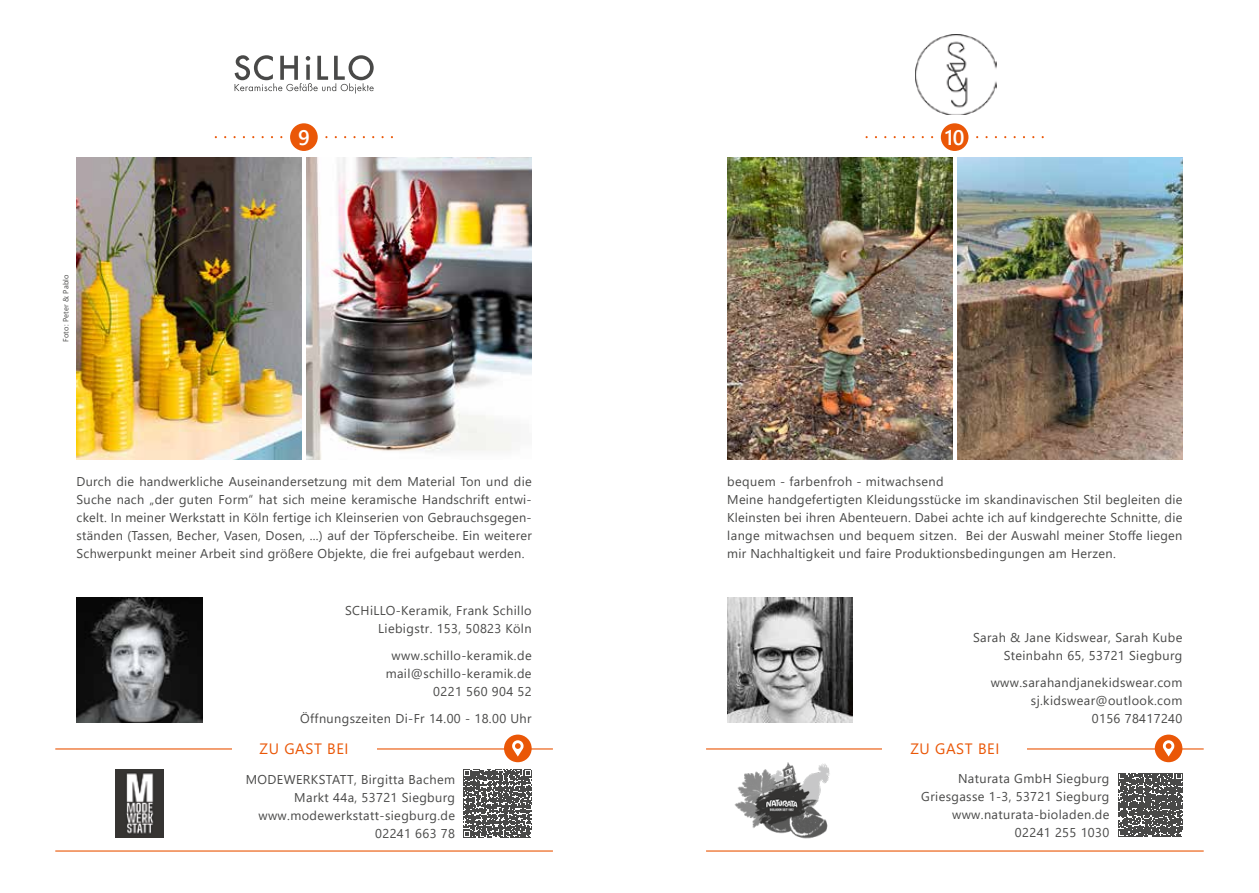
<style>
.page{position:relative;width:1259px;height:893px;background:#fff}
.page>*{position:absolute;margin:0;border:0;box-sizing:border-box;transform-origin:0 0}
.t1{font:600 21px "Segoe UI";color:#fff}
.t2{font:15px "Segoe UI";letter-spacing:.04em;color:#ea5707}
.t3{font:12.75px/18px "Segoe UI";letter-spacing:.03em;color:#494948;text-align:right}
.t4{font:7.5px "Segoe UI";letter-spacing:.03em;color:#494948}
</style>
<div class="page">
<hr style="left:55px;top:850px;width:498px;height:2px;background:#ea5707">
<img style="left:77px;top:597px;width:125px;height:126px">
<div style="left:290px;top:123px;width:28px;height:28px;background:#ea5707;border-radius:50%"></div>
<svg style="left:234px;top:55px;width:140px;height:39px"></svg>
<hr style="left:55px;top:748px;width:498px;height:1px;background:#ea5707">
<div style="left:232px;top:731px;width:144px;height:34px;background:#fff"></div>
<img style="left:115px;top:770px;width:48px;height:68px">
<svg style="left:463px;top:770px;width:69px;height:68px"></svg>
<div style="left:504px;top:735px;width:27px;height:27px;background:#ea5707;border-radius:50%"></div>
<svg style="left:512px;top:740px;width:11px;height:17px"></svg>
<img style="left:77px;top:157px;width:225px;height:302px">
<img style="left:306px;top:157px;width:225px;height:302px">
<div style="left:941px;top:123px;width:27px;height:28px;background:#ea5707;border-radius:50%"></div>
<img style="left:727px;top:597px;width:125px;height:126px">
<hr style="left:706px;top:850px;width:497px;height:2px;background:#ea5707">
<hr style="left:706px;top:748px;width:497px;height:1px;background:#ea5707">
<div style="left:882px;top:731px;width:145px;height:34px;background:#fff"></div>
<img style="left:727px;top:157px;width:225px;height:302px">
<img style="left:957px;top:157px;width:225px;height:302px">
<div style="left:1154px;top:735px;width:28px;height:27px;background:#ea5707;border-radius:50%"></div>
<svg style="left:1163px;top:740px;width:11px;height:17px"></svg>
<svg style="left:1118px;top:773px;width:64px;height:64px"></svg>
<img style="left:734px;top:762px;width:96px;height:77px">
<img style="left:915px;top:34px;width:81px;height:81px">
<p class="t4" style="left:59px;top:342px;width:70px;rotate:-90deg">Foto: Peter &amp; Pablo</p>
<h1 class="t1" style="left:298px;top:118px;width:13px">9</h1>
<p class="t3" style="left:77px;top:471px;width:457px;text-align:justify">Durch die handwerkliche Auseinandersetzung mit dem Material Ton und die Suche nach „der guten Form“ hat sich meine keramische Handschrift entwi&shy;ckelt. In meiner Werkstatt in Köln fertige ich Kleinserien von Gebrauchsgegen&shy;ständen (Tassen, Becher, Vasen, Dosen, ...) auf der Töpferscheibe. Ein weiterer Schwerpunkt meiner Arbeit sind größere Objekte, die frei aufgebaut werden.</p>
<p class="t3" style="left:345px;top:600px;width:188px">SCHiLLO-Keramik, Frank Schillo<br>Liebigstr. 153, 50823 Köln</p>
<p class="t3" style="left:386px;top:645px;width:147px">www.schillo-keramik.de mail@schillo-keramik.de<br>0221 560 904 52</p>
<p class="t3" style="left:300px;top:708px;width:233px">Öffnungszeiten Di-Fr 14.00 - 18.00 Uhr</p>
<p class="t2" style="left:259px;top:734px;width:91px">ZU GAST BEI</p>
<p class="t3" style="left:246px;top:769px;width:211px">MODEWERKSTATT, Birgitta Bachem<br>Markt 44a, 53721 Siegburg www.modewerkstatt-siegburg.de<br>02241 663 78</p>
<h1 class="t1" style="left:945px;top:118px;width:21px">10</h1>
<p class="t3" style="left:727px;top:471px;width:456px;text-align:left">bequem - farbenfroh - mitwachsend<br>Meine handgefertigten Kleidungsstücke im skandinavischen Stil begleiten die Kleinsten bei ihren Abenteuern. Dabei achte ich auf kindgerechte Schnitte, die lange mitwachsen und bequem sitzen. Bei der Auswahl meiner Stoffe liegen mir Nachhaltigkeit und faire Produktionsbedingungen am Herzen.</p>
<p class="t3" style="left:973px;top:627px;width:211px">Sarah &amp; Jane Kidswear, Sarah Kube<br>Steinbahn 65, 53721 Siegburg</p>
<p class="t3" style="left:990px;top:672px;width:193px">www.sarahandjanekidswear.com sj.kidswear@outlook.com<br>0156 78417240</p>
<p class="t2" style="left:910px;top:734px;width:91px">ZU GAST BEI</p>
<p class="t3" style="left:921px;top:768px;width:190px">Naturata GmbH Siegburg<br>Griesgasse 1-3, 53721 Siegburg www.naturata-bioladen.de<br>02241 255 1030</p>
</div>
